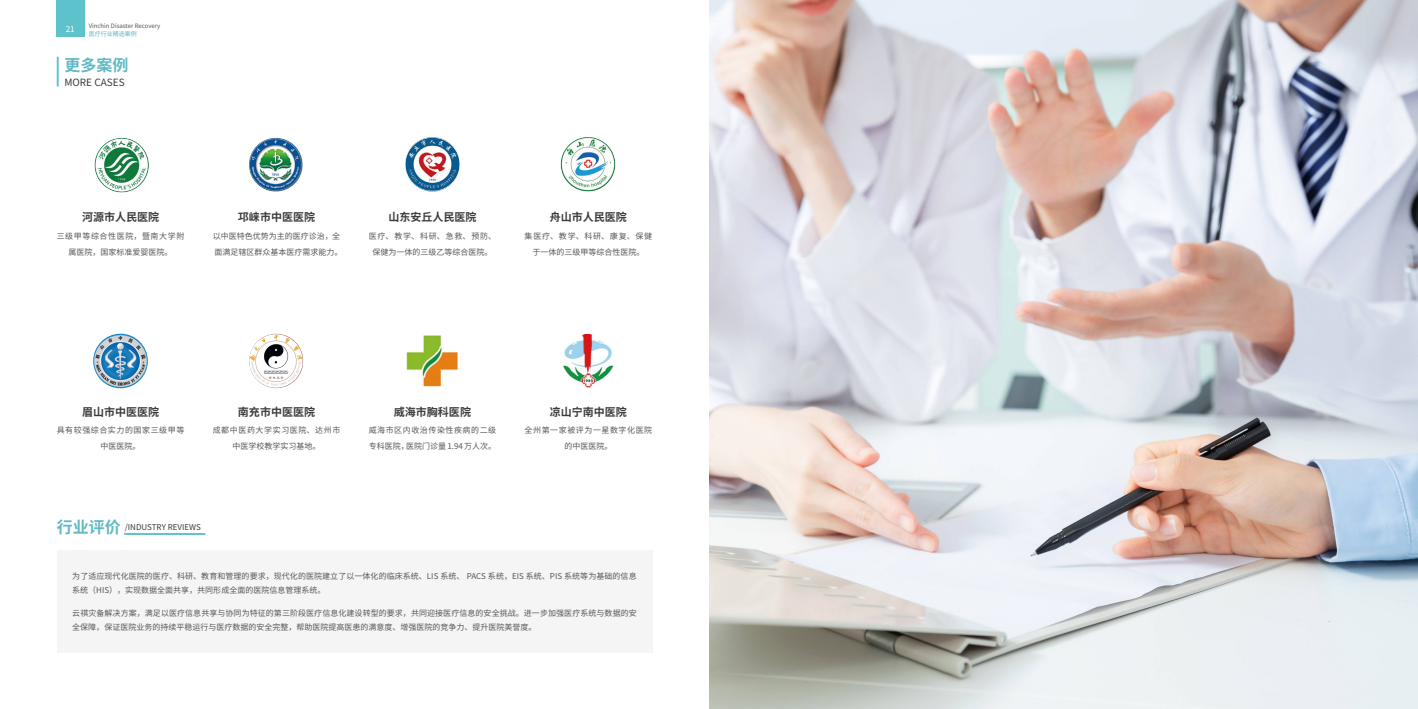
<style>
.page{position:relative;width:1418px;height:709px;background:#fff}
.page>*{position:absolute;margin:0;border:0;box-sizing:border-box;transform-origin:0 0}
.t1{font:700 16px "Source Han Sans CN";color:#60b9c4}
.t2{font:700 11px "Source Han Sans CN";color:#3a3c3d}
.t3{font:10px "Source Han Sans CN";color:#3a3c3d}
.t4{font:8px/14px "Source Han Sans CN";letter-spacing:.01em;color:#585757}
.t5{font:8px/16px "Source Han Sans CN";color:#595757;text-align:center}
.t6{font:8px/16px "Source Han Sans CN";letter-spacing:.075em;color:#595757;text-align:center}
.t7{font:8px/16px "Source Han Sans CN";letter-spacing:.065em;color:#595757;text-align:center}
.t8{font:8px/16px "Source Han Sans CN";letter-spacing:.07em;color:#595757;text-align:center}
.t9{font:8px "Source Han Sans CN";color:#3a3c3d}
.t10{font:8px "Source Han Sans CN";color:#fff}
.t11{font:6px "Source Han Sans CN";color:#595757}
.t12{font:6px "Source Han Sans CN";color:#60b1ba}
.s1{font-weight:700;font-size:16px;color:#60b9c4}
</style>
<div class="page">
<div style="left:56px;top:0;width:28px;height:37px;background:#5ec2cc"></div>
<img style="left:563px;top:334px;width:51px;height:53px">
<img style="left:405px;top:333px;width:54px;height:55px;border-radius:27px">
<img style="left:405px;top:137px;width:55px;height:55px;border-radius:27px">
<hr style="left:57px;top:57px;width:2px;height:29px;background:#62c3cd">
<img style="left:94px;top:138px;width:55px;height:54px;border-radius:27px">
<img style="left:249px;top:138px;width:54px;height:54px;border-radius:27px">
<img style="left:560px;top:137px;width:55px;height:55px">
<img style="left:249px;top:333px;width:55px;height:55px;border-radius:27px">
<div style="left:57px;top:550px;width:595px;height:102px;background:#f5f5f5"></div>
<img style="left:709px;top:0;width:708px;height:709px">
<hr style="left:124px;top:533px;width:81px;height:2px;background:#62c3cd">
<img style="left:93px;top:333px;width:55px;height:55px;border-radius:27px">
<p class="t11" style="left:89px;top:23px;width:73px">Vinchin Disaster Recovery</p>
<p class="t10" style="left:66px;top:24px;width:10px">21</p>
<p class="t12" style="left:89px;top:31px;width:49px">医疗行业精选案例</p>
<h1 class="t1" style="left:64px;top:56px;width:65px">更多案例</h1>
<p class="t3" style="left:64px;top:77px;width:62px">MORE CASES</p>
<h2 class="t2" style="left:82px;top:211px;width:78px">河源市人民医院</h2>
<p class="t6" style="left:57px;top:228px;width:129px">三级甲等综合性医院，暨南大学附属医院，国家标准爱婴医院。</p>
<h2 class="t2" style="left:238px;top:211px;width:78px">邛崃市中医医院</h2>
<p class="t5" style="left:213px;top:228px;width:131px;text-align:left">以中医特色优势为主的医疗诊治，全面满足辖区群众基本医疗需求能力。</p>
<h2 class="t2" style="left:388px;top:211px;width:89px">山东安丘人民医院</h2>
<h2 class="t2" style="left:550px;top:211px;width:78px">舟山市人民医院</h2>
<p class="t5" style="left:369px;top:228px;width:129px">医疗、教学、科研、急救、预防、保健为一体的三级乙等综合医院。</p>
<p class="t5" style="left:524px;top:228px;width:129px">集医疗、教学、科研、康复、保健于一体的三级甲等综合性医院。</p>
<h2 class="t2" style="left:82px;top:405px;width:78px">眉山市中医医院</h2>
<p class="t8" style="left:57px;top:422px;width:129px">具有较强综合实力的国家三级甲等中医医院。</p>
<h2 class="t2" style="left:238px;top:405px;width:78px">南充市中医医院</h2>
<p class="t6" style="left:213px;top:422px;width:129px">成都中医药大学实习医院、达州市中医学校教学实习基地。</p>
<p class="t9" style="left:57px;top:522px;width:146px"><span class="s1">行业评价</span> /INDUSTRY REVIEWS</p>
<h2 class="t2" style="left:394px;top:405px;width:78px">威海市胸科医院</h2>
<p class="t7" style="left:369px;top:422px;width:129px;text-align:left">威海市区内收治传染性疾病的二级专科医院，医院门诊量 1.94 万人次。</p>
<h2 class="t2" style="left:550px;top:405px;width:78px">凉山宁南中医院</h2>
<p class="t7" style="left:524px;top:422px;width:129px">全州第一家被评为一星数字化医院的中医医院。</p>
<p class="t4" style="left:72px;top:569px;width:566px">为了适应现代化医院的医疗、科研、教育和管理的要求，现代化的医院建立了以一体化的临床系统、LIS 系统、 PACS 系统，EIS 系统、PIS 系统等为基础的信息系统（HIS），实现数据全面共享，共同形成全面的医院信息管理系统。</p>
<p class="t4" style="left:72px;top:605px;width:566px">云祺灾备解决方案，满足以医疗信息共享与协同为特征的第三阶段医疗信息化建设转型的要求，共同迎接医疗信息的安全挑战。进一步加强医疗系统与数据的安全保障，保证医院业务的持续平稳运行与医疗数据的安全完整，帮助医院提高医患的满意度、增强医院的竞争力、提升医院美誉度。</p>
</div>
